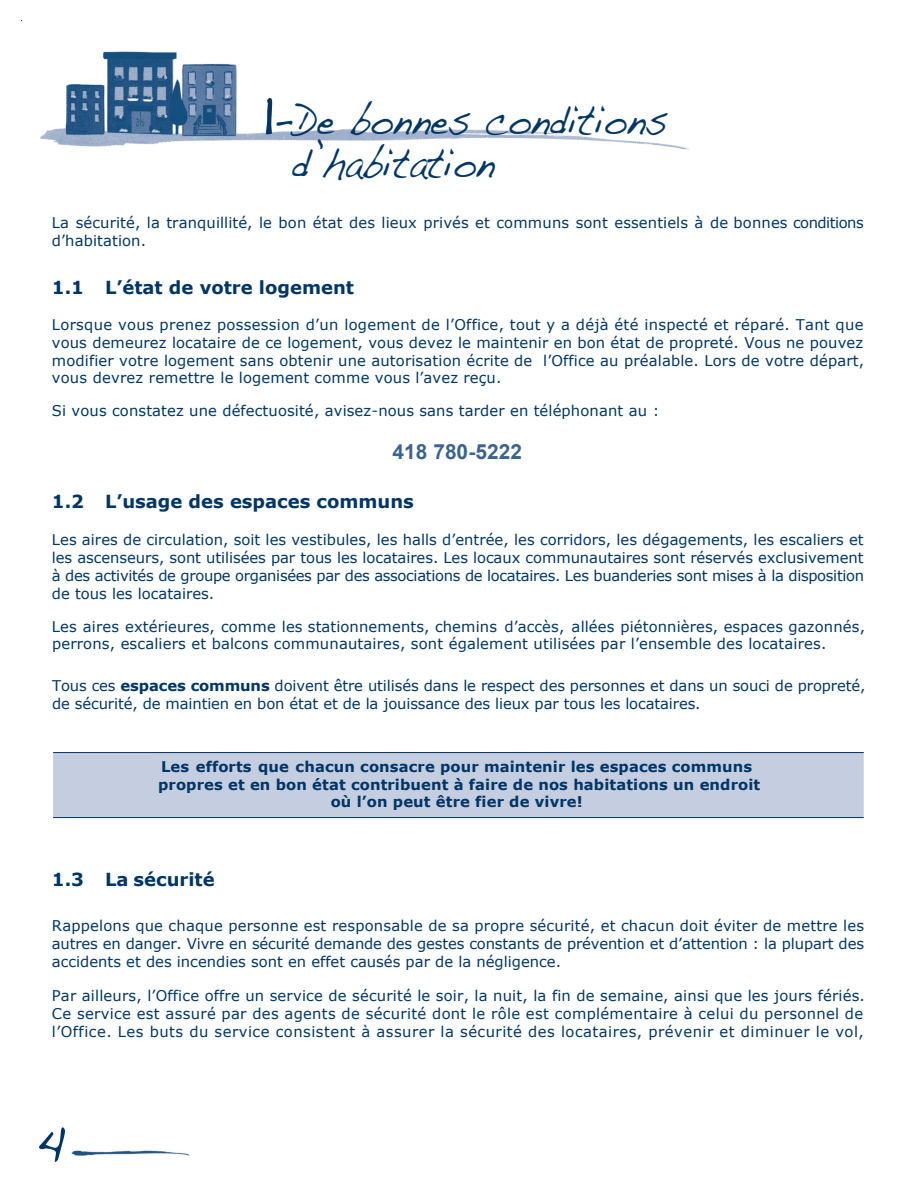
<style>
.page{position:relative;width:918px;height:1188px;background:#fff}
.page>*{position:absolute;margin:0;border:0;box-sizing:border-box;transform-origin:0 0}
.t1{font:57px "Handwriting Dakota";color:#003667}
.t2{font:43.2px/43.2px "Handwriting Dakota";letter-spacing:.005em;color:#003667;scale:.83 1}
.t3{font:700 20.85px "Arial";color:#3a638f}
.t4{font:700 18px "Verdana";color:#003667}
.t5{font:14.7px/18px "Verdana";letter-spacing:.01em;color:#003667;text-align:justify}
.t6{font:14.7px/17.7px "Verdana";letter-spacing:-.01em;color:#003667}
.t7{font:700 14.7px/17.7px "Verdana";letter-spacing:.01em;color:#003667;text-align:center}
.s1{font-size:79.2px}
.s2{font-weight:700}
</style>
<div class="page">
<img style="left:71px;top:1150px;width:119px;height:6px">
<img style="left:40px;top:51px;width:650px;height:107px">
<div style="left:53px;top:753px;width:811px;height:65px;background:#c5cee0"></div>
<hr style="left:53px;top:752px;width:811px;height:1px;background:#003667">
<hr style="left:53px;top:817px;width:811px;height:1px;background:#003667">
<h2 class="t2" style="left:292px;top:97px;width:454px;text-indent:-31px"><span class="s1">1</span>-De bonnes conditions d’habitation</h2>
<p class="t5" style="left:52px;top:214px;width:813px">La sécurité, la tranquillité, le bon état des lieux privés et communs sont essentiels à de bonnes conditions d’habitation.</p>
<p class="t4" style="left:52px;top:275px;width:304px">1.1 L’état de votre logement</p>
<p class="t5" style="left:52px;top:316px;width:814px">Lorsque vous prenez possession d’un logement de l’Office, tout y a déjà été inspecté et réparé. Tant que vous demeurez locataire de ce logement, vous devez le maintenir en bon état de propreté. Vous ne pouvez modifier votre logement sans obtenir une autorisation écrite de l’Office au préalable. Lors de votre départ, vous devrez remettre le logement comme vous l’avez reçu.</p>
<p class="t5" style="left:52px;top:402px;width:609px">Si vous constatez une défectuosité, avisez-nous sans tarder en téléphonant au :</p>
<h3 class="t3" style="left:392px;top:438px;width:131px">418 780-5222</h3>
<p class="t4" style="left:52px;top:490px;width:364px">1.2 L’usage des espaces communs</p>
<p class="t5" style="left:52px;top:531px;width:814px">Les aires de circulation, soit les vestibules, les halls d’entrée, les corridors, les dégagements, les escaliers et les ascenseurs, sont utilisées par tous les locataires. Les locaux communautaires sont réservés exclusivement à des activités de groupe organisées par des associations de locataires. Les buanderies sont mises à la disposition de tous les locataires.</p>
<p class="t5" style="left:52px;top:618px;width:815px">Les aires extérieures, comme les stationnements, chemins d’accès, allées piétonnières, espaces gazonnés, perrons, escaliers et balcons communautaires, sont également utilisées par l’ensemble des locataires.</p>
<p class="t6" style="left:52px;top:677px;width:815px">Tous ces <span class="s2">espaces communs</span> doivent être utilisés dans le respect des personnes et dans un souci de propreté, de sécurité, de maintien en bon état et de la jouissance des lieux par tous les locataires.</p>
<p class="t7" style="left:158px;top:758px;width:604px">Les efforts que chacun consacre pour maintenir les espaces communs propres et en bon état contribuent à faire de nos habitations un endroit où l’on peut être fier de vivre!</p>
<p class="t4" style="left:52px;top:868px;width:164px">1.3 La sécurité</p>
<p class="t5" style="left:52px;top:917px;width:814px">Rappelons que chaque personne est responsable de sa propre sécurité, et chacun doit éviter de mettre les autres en danger. Vivre en sécurité demande des gestes constants de prévention et d’attention : la plupart des accidents et des incendies sont en effet causés par de la négligence.</p>
<p class="t5" style="left:52px;top:987px;width:815px">Par ailleurs, l’Office offre un service de sécurité le soir, la nuit, la fin de semaine, ainsi que les jours fériés.<br>Ce service est assuré par des agents de sécurité dont le rôle est complémentaire à celui du personnel de l’Office. Les buts du service consistent à assurer la sécurité des locataires, prévenir et diminuer le vol,</p>
<h1 class="t1" style="left:34px;top:1101px;width:32px">4</h1>
</div>
